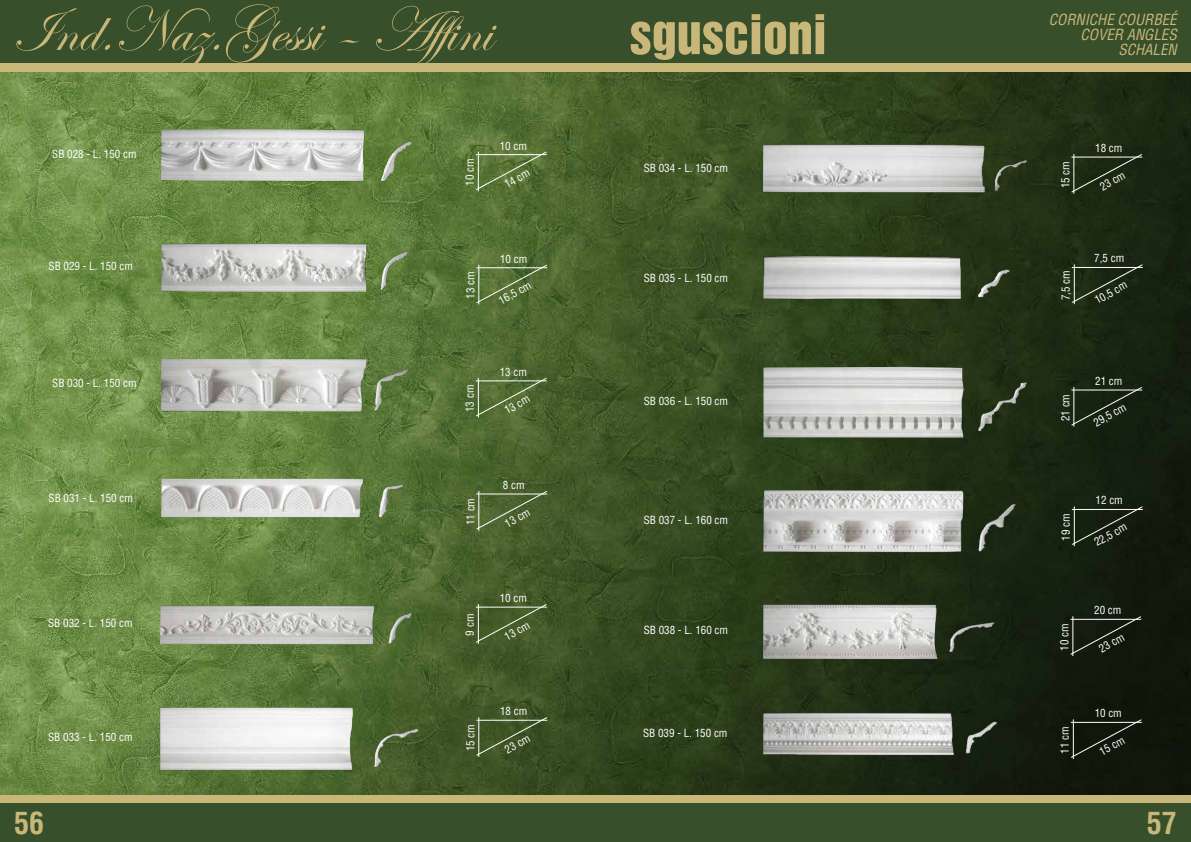
<style>
.page{position:relative;width:1191px;height:842px;background:#fff}
.page>*{position:absolute;margin:0;border:0;box-sizing:border-box;transform-origin:0 0}
.t1{font:63.5px "Edwardian Script ITC";color:#c8b779}
.t2{font:50px "Helvetica Inserat LT Std";color:#c8b779}
.t3{font:700 condensed 30px "Helvetica LT Std";color:#c8b779}
.t4{font:italic condensed 15px/15px "Helvetica LT Std";color:#c8b779;text-align:right}
.t5{font:condensed 11px "Helvetica LT Std";color:#fff}
</style>
<div class="page">
<img style="left:0;top:72px;width:1191px;height:724px">
<div style="left:0;top:0;width:595px;height:67px;background:#384f2b"></div>
<div style="left:0;top:63px;width:595px;height:9px;background:#c8b779"></div>
<div style="left:0;top:796px;width:595px;height:8px;background:#c8b779"></div>
<div style="left:0;top:803px;width:595px;height:39px;background:#384f2b"></div>
<img style="left:161px;top:602px;width:274px;height:44px">
<svg style="left:475px;top:603px;width:72px;height:40px"></svg>
<hr style="left:478px;top:604px;width:1px;height:40px;background:#fff">
<img style="left:161px;top:703px;width:274px;height:70px">
<svg style="left:475px;top:716px;width:73px;height:40px"></svg>
<hr style="left:478px;top:717px;width:1px;height:40px;background:#fff">
<img style="left:162px;top:128px;width:274px;height:54px">
<svg style="left:475px;top:151px;width:72px;height:40px"></svg>
<hr style="left:478px;top:152px;width:1px;height:39px;background:#fff">
<img style="left:162px;top:240px;width:274px;height:54px">
<svg style="left:475px;top:264px;width:73px;height:40px"></svg>
<hr style="left:478px;top:265px;width:1px;height:39px;background:#fff">
<img style="left:162px;top:355px;width:274px;height:58px">
<svg style="left:475px;top:377px;width:72px;height:40px"></svg>
<hr style="left:478px;top:378px;width:1px;height:40px;background:#fff">
<img style="left:162px;top:474px;width:274px;height:49px">
<svg style="left:475px;top:490px;width:73px;height:40px"></svg>
<hr style="left:478px;top:491px;width:1px;height:40px;background:#fff">
<div style="left:595px;top:0;width:596px;height:67px;background:#384f2b"></div>
<div style="left:595px;top:63px;width:596px;height:9px;background:#c8b779"></div>
<div style="left:595px;top:796px;width:596px;height:8px;background:#c8b779"></div>
<div style="left:595px;top:803px;width:596px;height:39px;background:#384f2b"></div>
<img style="left:763px;top:142px;width:274px;height:54px">
<svg style="left:1070px;top:153px;width:72px;height:40px"></svg>
<hr style="left:1073px;top:154px;width:1px;height:40px;background:#fff">
<img style="left:763px;top:255px;width:274px;height:49px">
<svg style="left:1071px;top:264px;width:72px;height:39px"></svg>
<hr style="left:1074px;top:264px;width:1px;height:40px;background:#fff">
<img style="left:763px;top:363px;width:274px;height:78px">
<svg style="left:1070px;top:386px;width:72px;height:40px"></svg>
<hr style="left:1073px;top:387px;width:1px;height:40px;background:#fff">
<img style="left:763px;top:488px;width:274px;height:67px">
<svg style="left:1071px;top:506px;width:72px;height:39px"></svg>
<hr style="left:1074px;top:506px;width:1px;height:40px;background:#fff">
<svg style="left:1069px;top:616px;width:72px;height:39px"></svg>
<hr style="left:1072px;top:616px;width:1px;height:40px;background:#fff">
<img style="left:763px;top:601px;width:249px;height:60px">
<svg style="left:1070px;top:719px;width:72px;height:39px"></svg>
<hr style="left:1073px;top:719px;width:1px;height:40px;background:#fff">
<img style="left:763px;top:711px;width:249px;height:47px">
<p class="t1" style="left:12px;top:-5px;width:481px">Ind.Naz.Gessi – Affini</p>
<p class="t5" style="left:52px;top:147px;width:86px">SB 028 - L. 150 cm</p>
<p class="t5" style="left:49px;top:259px;width:86px">SB 029 - L. 150 cm</p>
<p class="t5" style="left:52px;top:376px;width:86px">SB 030 - L. 150 cm</p>
<p class="t5" style="left:49px;top:491px;width:86px">SB 031 - L. 150 cm</p>
<p class="t5" style="left:48px;top:616px;width:86px">SB 032 - L. 150 cm</p>
<p class="t5" style="left:48px;top:730px;width:86px">SB 033 - L. 150 cm</p>
<p class="t3" style="left:14px;top:805px;width:31px">56</p>
<p class="t5" style="left:500px;top:139px;width:29px">10 cm</p>
<p class="t5" style="left:463px;top:186px;width:29px;rotate:-90deg">10 cm</p>
<p class="t5" style="left:502px;top:179px;width:29px;rotate:-29deg">14 cm</p>
<p class="t5" style="left:463px;top:299px;width:29px;rotate:-90deg">13 cm</p>
<p class="t5" style="left:500px;top:252px;width:29px">10 cm</p>
<p class="t5" style="left:496px;top:295px;width:37px;rotate:-29deg">16,5 cm</p>
<p class="t5" style="left:500px;top:365px;width:29px">13 cm</p>
<p class="t5" style="left:463px;top:412px;width:29px;rotate:-90deg">13 cm</p>
<p class="t5" style="left:502px;top:405px;width:29px;rotate:-29deg">13 cm</p>
<p class="t5" style="left:503px;top:478px;width:23px">8 cm</p>
<p class="t5" style="left:463px;top:525px;width:29px;rotate:-90deg">11 cm</p>
<p class="t5" style="left:502px;top:518px;width:29px;rotate:-29deg">13 cm</p>
<p class="t5" style="left:463px;top:636px;width:23px;rotate:-90deg">9 cm</p>
<p class="t5" style="left:500px;top:591px;width:29px">10 cm</p>
<p class="t5" style="left:502px;top:631px;width:29px;rotate:-29deg">13 cm</p>
<p class="t5" style="left:500px;top:704px;width:29px">18 cm</p>
<p class="t5" style="left:463px;top:751px;width:29px;rotate:-90deg">15 cm</p>
<p class="t5" style="left:502px;top:744px;width:29px;rotate:-29deg">23 cm</p>
<p class="t2" style="left:629px;top:5px;width:199px">SGUSCIONI</p>
<p class="t5" style="left:643px;top:161px;width:86px">SB 034 - L. 150 cm</p>
<p class="t5" style="left:643px;top:271px;width:86px">SB 035 - L. 150 cm</p>
<p class="t5" style="left:643px;top:394px;width:86px">SB 036 - L. 150 cm</p>
<p class="t5" style="left:643px;top:513px;width:86px">SB 037 - L. 160 cm</p>
<p class="t5" style="left:643px;top:623px;width:86px">SB 038 - L. 160 cm</p>
<p class="t5" style="left:643px;top:726px;width:86px">SB 039 - L. 150 cm</p>
<p class="t4" style="left:1048px;top:12px;width:129px">CORNICHE COURBEÉ<br>COVER ANGLES</p>
<p class="t4" style="left:1118px;top:42px;width:60px">SCHALEN</p>
<p class="t5" style="left:1095px;top:141px;width:29px">18 cm</p>
<p class="t5" style="left:1058px;top:188px;width:29px;rotate:-90deg">15 cm</p>
<p class="t5" style="left:1097px;top:181px;width:29px;rotate:-29deg">23 cm</p>
<p class="t5" style="left:1094px;top:252px;width:31px">7,5 cm</p>
<p class="t5" style="left:1059px;top:300px;width:31px;rotate:-90deg">7,5 cm</p>
<p class="t5" style="left:1092px;top:295px;width:37px;rotate:-29deg">10,5 cm</p>
<p class="t5" style="left:1058px;top:421px;width:29px;rotate:-90deg">21 cm</p>
<p class="t5" style="left:1095px;top:374px;width:29px">21 cm</p>
<p class="t5" style="left:1091px;top:418px;width:37px;rotate:-29deg">29,5 cm</p>
<p class="t5" style="left:1059px;top:541px;width:29px;rotate:-90deg">19 cm</p>
<p class="t5" style="left:1095px;top:494px;width:29px">12 cm</p>
<p class="t5" style="left:1091px;top:537px;width:37px;rotate:-29deg">22,5 cm</p>
<p class="t5" style="left:1094px;top:603px;width:29px">20 cm</p>
<p class="t5" style="left:1057px;top:650px;width:29px;rotate:-90deg">10 cm</p>
<p class="t5" style="left:1096px;top:643px;width:29px;rotate:-29deg">23 cm</p>
<p class="t5" style="left:1094px;top:706px;width:29px">10 cm</p>
<p class="t5" style="left:1058px;top:753px;width:29px;rotate:-90deg">11 cm</p>
<p class="t5" style="left:1096px;top:746px;width:29px;rotate:-29deg">15 cm</p>
<p class="t3" style="left:1146px;top:805px;width:31px">57</p>
</div>
